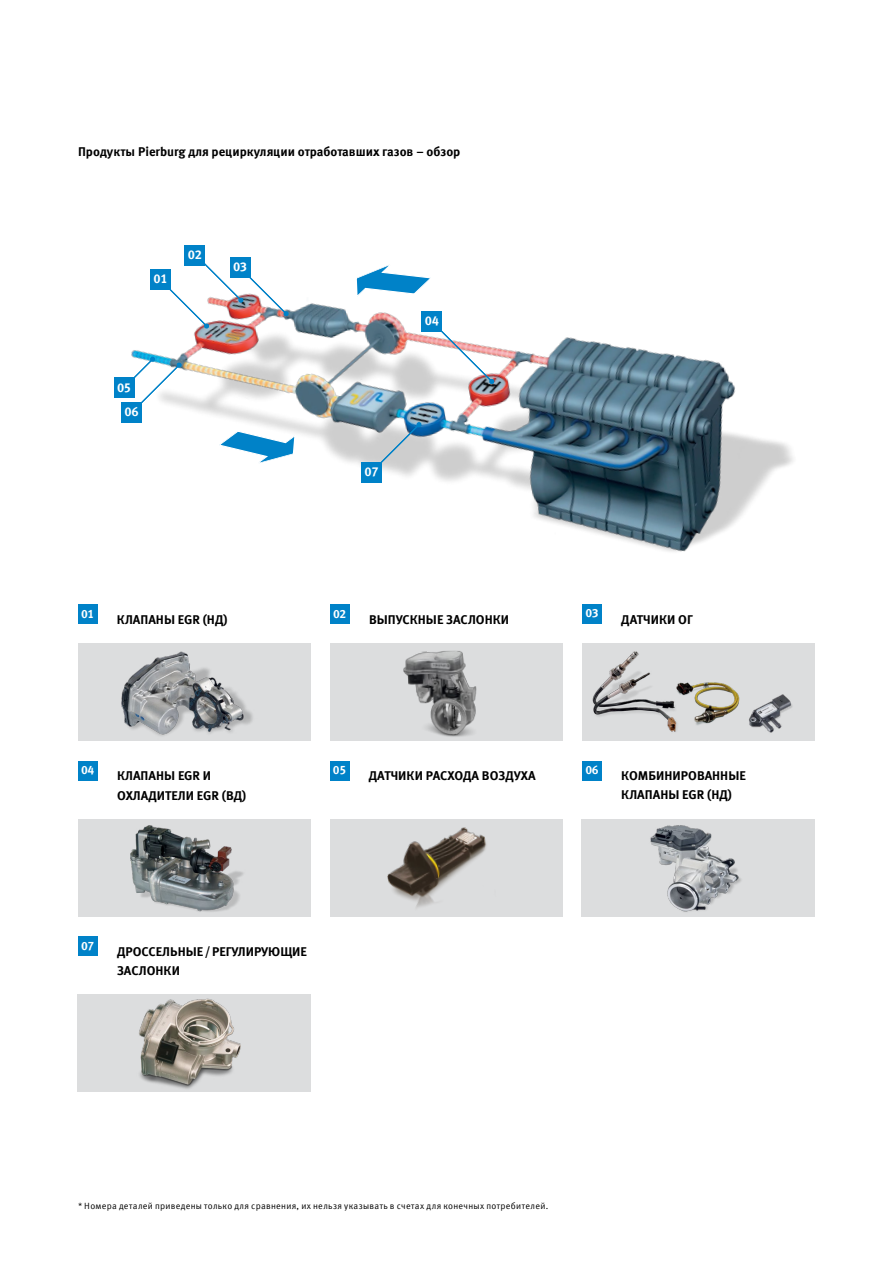
<style>
.page{position:relative;width:893px;height:1263px;background:#fff}
.page>*{position:absolute;margin:0;border:0;box-sizing:border-box;transform-origin:0 0}
.t1{font:700 12.75px/19.5px "Meta Offc Pro";color:#000}
.t2{font:700 12.75px "Meta Offc Pro";letter-spacing:-.025em;color:#fff}
.t3{font:700 12px "Meta Offc Pro";letter-spacing:-.025em;color:#fff}
.t4{font:9px "Meta Offc Pro Norm";letter-spacing:.035em;color:#000}
</style>
<div class="page">
<img style="left:131px;top:245px;width:662px;height:307px">
<svg style="left:207px;top:422px;width:110px;height:47px"></svg>
<svg style="left:335px;top:261px;width:107px;height:44px"></svg>
<div style="left:114px;top:377px;width:21px;height:21px;background:#0082c8"></div>
<div style="left:150px;top:269px;width:21px;height:21px;background:#0082c8"></div>
<div style="left:185px;top:245px;width:20px;height:21px;background:#0082c8"></div>
<svg style="left:158px;top:252px;width:131px;height:77px"></svg>
<div style="left:230px;top:257px;width:20px;height:21px;background:#0082c8"></div>
<svg style="left:131px;top:357px;width:51px;height:57px"></svg>
<div style="left:121px;top:402px;width:21px;height:21px;background:#0082c8"></div>
<svg style="left:370px;top:422px;width:52px;height:51px;background:#b9c4cc"></svg>
<div style="left:361px;top:462px;width:21px;height:20px;background:#0082c8"></div>
<svg style="left:429px;top:319px;width:65px;height:65px"></svg>
<div style="left:421px;top:311px;width:21px;height:21px;background:#0082c8"></div>
<div style="left:78px;top:644px;width:233px;height:97px;background:#dcddde"></div>
<div style="left:330px;top:643px;width:233px;height:98px;background:#dcddde"></div>
<div style="left:582px;top:643px;width:233px;height:98px;background:#dcddde"></div>
<img style="left:403px;top:650px;width:74px;height:87px">
<img style="left:592px;top:651px;width:85px;height:81px">
<img style="left:673px;top:681px;width:67px;height:45px">
<img style="left:749px;top:694px;width:43px;height:39px">
<img style="left:121px;top:651px;width:132px;height:85px">
<div style="left:78px;top:819px;width:232px;height:97px;background:#dcddde"></div>
<div style="left:330px;top:819px;width:232px;height:97px;background:#dcddde"></div>
<div style="left:582px;top:819px;width:233px;height:97px;background:#dcddde"></div>
<img style="left:383px;top:827px;width:115px;height:90px">
<img style="left:131px;top:826px;width:112px;height:86px">
<img style="left:638px;top:825px;width:120px;height:92px">
<div style="left:78px;top:994px;width:233px;height:98px;background:#dcddde"></div>
<img style="left:139px;top:998px;width:102px;height:91px">
<div style="left:582px;top:604px;width:20px;height:20px;background:#0082c8"></div>
<div style="left:330px;top:761px;width:19px;height:19px;background:#0082c8"></div>
<div style="left:330px;top:604px;width:19px;height:20px;background:#0082c8"></div>
<div style="left:78px;top:761px;width:20px;height:19px;background:#0082c8"></div>
<div style="left:78px;top:604px;width:19px;height:20px;background:#0082c8"></div>
<div style="left:582px;top:761px;width:20px;height:19px;background:#0082c8"></div>
<div style="left:78px;top:936px;width:20px;height:20px;background:#0082c8"></div>
<p class="t1" style="left:78px;top:141px;width:384px">Продукты Pierburg для рециркуляции отработавших газов – обзор</p>
<p class="t2" style="left:153px;top:269px;width:16px">01</p>
<p class="t2" style="left:188px;top:244px;width:16px">02</p>
<p class="t2" style="left:233px;top:257px;width:16px">03</p>
<p class="t2" style="left:117px;top:377px;width:16px">05</p>
<p class="t2" style="left:125px;top:402px;width:16px">06</p>
<p class="t3" style="left:81px;top:604px;width:15px">01</p>
<p class="t1" style="left:117px;top:609px;width:112px">КЛАПАНЫ EGR (НД)</p>
<p class="t2" style="left:425px;top:310px;width:16px">04</p>
<p class="t2" style="left:364px;top:461px;width:16px">07</p>
<p class="t3" style="left:333px;top:604px;width:15px">02</p>
<p class="t1" style="left:369px;top:609px;width:142px">ВЫПУСКНЫЕ ЗАСЛОНКИ</p>
<p class="t3" style="left:585px;top:604px;width:15px">03</p>
<p class="t1" style="left:621px;top:609px;width:73px">ДАТЧИКИ ОГ</p>
<p class="t3" style="left:81px;top:760px;width:15px">04</p>
<p class="t1" style="left:117px;top:765px;width:131px">КЛАПАНЫ EGR И<br>ОХЛАДИТЕЛИ EGR (ВД)</p>
<p class="t3" style="left:333px;top:760px;width:15px">05</p>
<p class="t1" style="left:369px;top:765px;width:168px">ДАТЧИКИ РАСХОДА ВОЗДУХА</p>
<p class="t3" style="left:585px;top:760px;width:15px">06</p>
<p class="t1" style="left:621px;top:764px;width:126px">КОМБИНИРОВАННЫЕ<br>КЛАПАНЫ EGR (НД)</p>
<p class="t3" style="left:81px;top:936px;width:15px">07</p>
<p class="t1" style="left:117px;top:941px;width:191px">ДРОССЕЛЬНЫЕ/РЕГУЛИРУЮЩИЕ<br>ЗАСЛОНКИ</p>
<p class="t1" style="left:209px;top:941px;width:96px">РЕГУЛИРУЮЩИЕ</p>
<p class="t4" style="left:78px;top:1199px;width:472px">* Номера деталей приведены только для сравнения, их нельзя указывать в счетах для конечных потребителей.</p>
</div>
